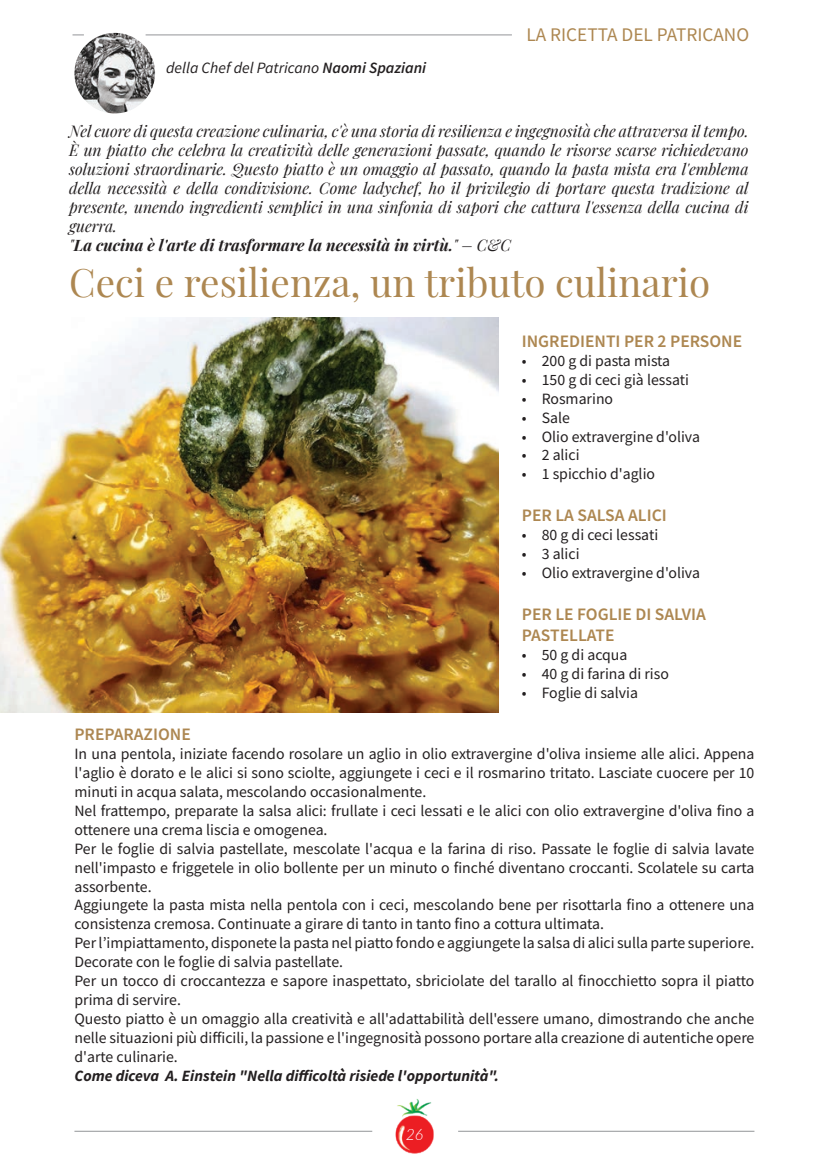
<style>
.page{position:relative;width:819px;height:1166px;background:#fff}
.page>*{position:absolute;margin:0;border:0;box-sizing:border-box;transform-origin:0 0}
.t1{font:38.5px "Playfair Display";color:#ad8751}
.t2{font:19.25px "Source Sans Pro";color:#ad8751}
.t3{font:600 17.5px/21px "Source Sans Pro";color:#ad8751}
.t4{font:15.75px/18.9px "Source Sans Pro";color:#231f20}
.t5{font:italic 15.75px/18.9px "Playfair Display";color:#231f20}
.t6{font:italic 700 15.75px "Source Sans Pro";color:#231f20}
.t7{font:italic 15.75px "Source Sans Pro";color:#231f20}
.t8{font:italic 300 15.75px "Lato";color:#fff}
.s1{font-weight:600}
.s2{font-weight:700}
</style>
<div class="page">
<img style="left:395px;top:1099px;width:39px;height:54px">
<hr style="left:74px;top:1131px;width:298px;height:1px;background:#939598">
<hr style="left:458px;top:1131px;width:296px;height:1px;background:#939598">
<hr style="left:146px;top:34px;width:366px;height:1px;background:#939598">
<svg style="left:72px;top:34px;width:12px;height:1px"></svg>
<img style="left:0;top:317px;width:498px;height:395px">
<img style="left:74px;top:33px;width:81px;height:80px;border-radius:40px">
<p class="t7" style="left:166px;top:58px;width:261px">della Chef del Patricano <span class="s1">Naomi Spaziani</span></p>
<p class="t2" style="left:526px;top:22px;width:224px">LA RICETTA DEL PATRICANO</p>
<p class="t5" style="left:69px;top:121px;width:681px">Nel cuore di questa creazione culinaria, c'è una storia di resilienza e ingegnosità che attraversa il tempo.<br>È un piatto che celebra la creatività delle generazioni passate, quando le risorse scarse richiedevano soluzioni straordinarie. Questo piatto è un omaggio al passato, quando la pasta mista era l'emblema della necessità e della condivisione. Come ladychef, ho il privilegio di portare questa tradizione al presente, unendo ingredienti semplici in una sinfonia di sapori che cattura l'essenza della cucina di guerra.<br>"<span class="s2">La cucina è l'arte di trasformare la necessità in virtù.</span>" – C&amp;C</p>
<h1 class="t1" style="left:69px;top:252px;width:642px">Ceci e resilienza, un tributo culinario</h1>
<p class="t3" style="left:522px;top:331px;width:222px">INGREDIENTI PER 2 PERSONE</p>
<p class="t4" style="left:522px;top:351px;width:150px">• 200 g di pasta mista</p>
<p class="t4" style="left:522px;top:370px;width:169px">• 150 g di ceci già lessati</p>
<p class="t4" style="left:522px;top:389px;width:93px">• Rosmarino</p>
<p class="t4" style="left:522px;top:408px;width:50px">• Sale</p>
<p class="t4" style="left:522px;top:427px;width:179px">• Olio extravergine d'oliva</p>
<p class="t4" style="left:522px;top:446px;width:59px">• 2 alici</p>
<p class="t4" style="left:522px;top:465px;width:135px">• 1 spicchio d'aglio</p>
<p class="t3" style="left:522px;top:506px;width:146px">PER LA SALSA ALICI</p>
<p class="t4" style="left:522px;top:525px;width:138px">• 80 g di ceci lessati</p>
<p class="t4" style="left:522px;top:544px;width:59px">• 3 alici</p>
<p class="t4" style="left:522px;top:563px;width:179px">• Olio extravergine d'oliva</p>
<p class="t3" style="left:522px;top:604px;width:185px">PER LE FOGLIE DI SALVIA<br>PASTELLATE</p>
<p class="t4" style="left:522px;top:645px;width:107px">• 50 g di acqua</p>
<p class="t4" style="left:522px;top:664px;width:149px">• 40 g di farina di riso</p>
<p class="t4" style="left:522px;top:683px;width:118px">• Foglie di salvia</p>
<p class="t3" style="left:74px;top:724px;width:118px">PREPARAZIONE</p>
<p class="t4" style="left:74px;top:744px;width:681px">In una pentola, iniziate facendo rosolare un aglio in olio extravergine d'oliva insieme alle alici. Appena l'aglio è dorato e le alici si sono sciolte, aggiungete i ceci e il rosmarino tritato. Lasciate cuocere per 10 minuti in acqua salata, mescolando occasionalmente.<br>Nel frattempo, preparate la salsa alici: frullate i ceci lessati e le alici con olio extravergine d'oliva fino a ottenere una crema liscia e omogenea.<br>Per le foglie di salvia pastellate, mescolate l'acqua e la farina di riso. Passate le foglie di salvia lavate nell'impasto e friggetele in olio bollente per un minuto o finché diventano croccanti. Scolatele su carta assorbente.<br>Aggiungete la pasta mista nella pentola con i ceci, mescolando bene per risottarla fino a ottenere una consistenza cremosa. Continuate a girare di tanto in tanto fino a cottura ultimata.<br>Per l’impiattamento, disponete la pasta nel piatto fondo e aggiungete la salsa di alici sulla parte superiore.<br>Decorate con le foglie di salvia pastellate.<br>Per un tocco di croccantezza e sapore inaspettato, sbriciolate del tarallo al finocchietto sopra il piatto prima di servire.<br>Questo piatto è un omaggio alla creatività e all'adattabilità dell'essere umano, dimostrando che anche nelle situazioni più difficili, la passione e l'ingegnosità possono portare alla creazione di autentiche opere d'arte culinarie.</p>
<p class="t6" style="left:74px;top:1064px;width:426px">Come diceva A. Einstein "Nella difficoltà risiede l'opportunità".</p>
<p class="t8" style="left:405px;top:1123px;width:19px">26</p>
</div>
